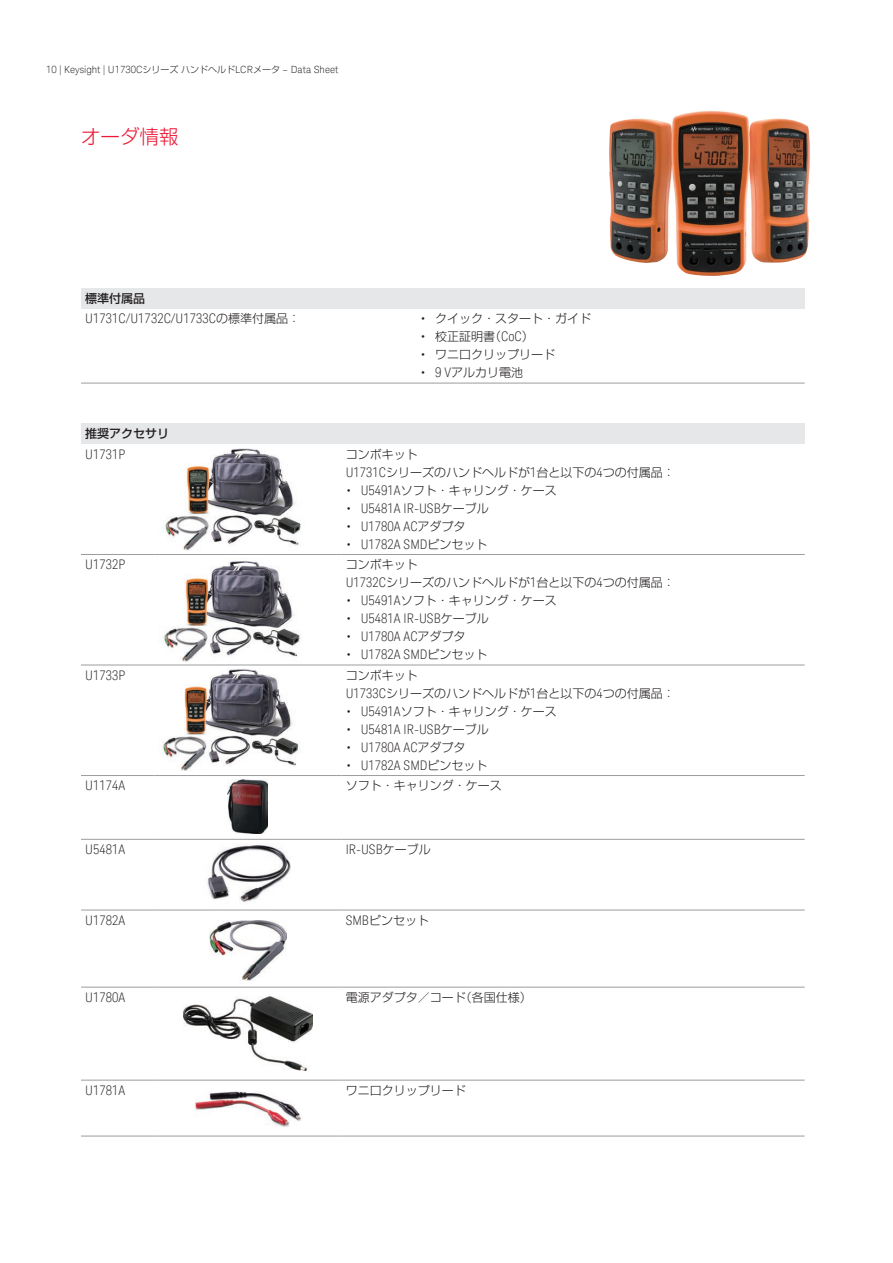
<style>
.page{position:relative;width:893px;height:1263px;background:#fff}
.page>*{position:absolute;margin:0;border:0;box-sizing:border-box;transform-origin:0 0}
.t1{font:300 19.5px "Shin Go Pro";color:#ed1a36}
.t2{font:300 condensed 13.2px/18px "Keysight Sans";color:#231f20}
.t3{font:300 12px/18px "Shin Go Pro";color:#231f20}
.t4{font:500 12px "Shin Go Pro";color:#231f20}
.t5{font:300 9.9px "Keysight Sans";color:#231f20}
.s1{font-family:"Shin Go Pro";font-size:9px}
.s2{font-family:"Shin Go Pro";font-stretch:normal;font-size:12px}
.s3{font-weight:500}
.s4{font-family:"Keysight Sans";font-stretch:condensed;font-size:13.2px}
.s5{font-family:"Shin Go Pro";font-weight:500;font-stretch:normal;font-size:12px}
</style>
<div class="page">
<img style="left:609px;top:110px;width:201px;height:166px">
<div style="left:81px;top:288px;width:724px;height:21px;background:#e6e7e9"></div>
<hr style="left:81px;top:383px;width:335px;height:1px;background:#9b9da0">
<hr style="left:416px;top:383px;width:389px;height:1px;background:#9b9da0">
<div style="left:81px;top:423px;width:724px;height:21px;background:#e6e7e9"></div>
<hr style="left:81px;top:554px;width:73px;height:1px;background:#9b9da0">
<hr style="left:154px;top:554px;width:187px;height:1px;background:#9b9da0">
<hr style="left:341px;top:554px;width:464px;height:1px;background:#9b9da0">
<hr style="left:81px;top:665px;width:73px;height:1px;background:#9b9da0">
<hr style="left:154px;top:665px;width:187px;height:1px;background:#9b9da0">
<hr style="left:341px;top:665px;width:464px;height:1px;background:#9b9da0">
<hr style="left:81px;top:775px;width:73px;height:1px;background:#9b9da0">
<hr style="left:154px;top:775px;width:187px;height:1px;background:#9b9da0">
<hr style="left:341px;top:775px;width:464px;height:1px;background:#9b9da0">
<hr style="left:81px;top:839px;width:73px;height:1px;background:#9b9da0">
<hr style="left:154px;top:839px;width:187px;height:1px;background:#9b9da0">
<hr style="left:341px;top:839px;width:464px;height:1px;background:#9b9da0">
<hr style="left:81px;top:910px;width:73px;height:1px;background:#9b9da0">
<hr style="left:154px;top:910px;width:187px;height:1px;background:#9b9da0">
<hr style="left:341px;top:910px;width:464px;height:1px;background:#9b9da0">
<hr style="left:81px;top:987px;width:73px;height:1px;background:#9b9da0">
<hr style="left:154px;top:987px;width:187px;height:1px;background:#9b9da0">
<hr style="left:341px;top:987px;width:464px;height:1px;background:#9b9da0">
<hr style="left:81px;top:1080px;width:73px;height:1px;background:#9b9da0">
<hr style="left:154px;top:1080px;width:187px;height:1px;background:#9b9da0">
<hr style="left:341px;top:1080px;width:464px;height:1px;background:#9b9da0">
<hr style="left:81px;top:1136px;width:73px;height:1px;background:#9b9da0">
<hr style="left:154px;top:1136px;width:187px;height:1px;background:#9b9da0">
<hr style="left:341px;top:1136px;width:464px;height:1px;background:#9b9da0">
<img style="left:165px;top:448px;width:136px;height:103px">
<img style="left:161px;top:560px;width:139px;height:101px">
<img style="left:162px;top:669px;width:137px;height:102px">
<img style="left:228px;top:780px;width:40px;height:53px">
<img style="left:207px;top:845px;width:84px;height:57px">
<img style="left:209px;top:921px;width:78px;height:59px">
<img style="left:184px;top:996px;width:128px;height:75px">
<img style="left:195px;top:1091px;width:106px;height:36px">
<p class="t5" style="left:46px;top:64px;width:294px">10 | Keysight | U1730C<span class="s1">シリーズハンドヘルド</span>LCR<span class="s1">メータ</span> – Data Sheet</p>
<h1 class="t1" style="left:81px;top:121px;width:99px">オーダ情報</h1>
<p class="t4" style="left:85px;top:288px;width:61px">標準付属品</p>
<p class="t2" style="left:85px;top:310px;width:216px">U1731C/U1732C/U1733C<span class="s2">の標準付属品：</span></p>
<p class="t3" style="left:417px;top:308px;width:175px"><span class="s3">・</span>クイック・スタート・ガイド<span class="s3">・</span>校正証明書（<span class="s4">CoC</span>）<br><span class="s3">・</span>ワニ口クリップリード<br><span class="s3">・</span> <span class="s4">9 V</span>アルカリ電池</p>
<p class="t4" style="left:85px;top:424px;width:85px">推奨アクセサリ</p>
<p class="t2" style="left:85px;top:445px;width:42px">U1731P</p>
<p class="t3" style="left:343px;top:444px;width:334px">コンボキット<br><span class="s4">U1731C</span>シリーズのハンドヘルドが<span class="s4">1</span>台と以下の<span class="s4">4</span>つの付属品：<span class="s3">・</span> <span class="s4">U5491A</span>ソフト・キャリング・ケース</p>
<p class="t2" style="left:343px;top:499px;width:148px"><span class="s5">・</span> U5481A IR-USB<span class="s2">ケーブル</span><span class="s5">・</span> U1780A AC<span class="s2">アダプタ<br></span><span class="s5">・</span> U1782A SMD<span class="s2">ピンセット</span></p>
<p class="t2" style="left:85px;top:556px;width:42px">U1732P</p>
<p class="t3" style="left:343px;top:554px;width:334px">コンボキット<br><span class="s4">U1732C</span>シリーズのハンドヘルドが<span class="s4">1</span>台と以下の<span class="s4">4</span>つの付属品：<span class="s3">・</span> <span class="s4">U5491A</span>ソフト・キャリング・ケース</p>
<p class="t2" style="left:343px;top:610px;width:148px"><span class="s5">・</span> U5481A IR-USB<span class="s2">ケーブル</span><span class="s5">・</span> U1780A AC<span class="s2">アダプタ<br></span><span class="s5">・</span> U1782A SMD<span class="s2">ピンセット</span></p>
<p class="t2" style="left:85px;top:666px;width:42px">U1733P</p>
<p class="t3" style="left:343px;top:665px;width:334px">コンボキット<br><span class="s4">U1733C</span>シリーズのハンドヘルドが<span class="s4">1</span>台と以下の<span class="s4">4</span>つの付属品：<span class="s3">・</span> <span class="s4">U5491A</span>ソフト・キャリング・ケース</p>
<p class="t2" style="left:343px;top:720px;width:148px"><span class="s5">・</span> U5481A IR-USB<span class="s2">ケーブル</span><span class="s5">・</span> U1780A AC<span class="s2">アダプタ<br></span><span class="s5">・</span> U1782A SMD<span class="s2">ピンセット</span></p>
<p class="t2" style="left:85px;top:777px;width:42px">U1174A</p>
<p class="t3" style="left:346px;top:775px;width:157px">ソフト・キャリング・ケース</p>
<p class="t2" style="left:85px;top:840px;width:42px">U5481A</p>
<p class="t2" style="left:346px;top:840px;width:87px">IR-USB<span class="s2">ケーブル</span></p>
<p class="t2" style="left:85px;top:911px;width:42px">U1782A</p>
<p class="t3" style="left:346px;top:910px;width:85px"><span class="s4">SMB</span>ピンセット</p>
<p class="t2" style="left:85px;top:988px;width:42px">U1780A</p>
<p class="t3" style="left:346px;top:987px;width:187px">電源アダプタ／コード（各国仕様）</p>
<p class="t2" style="left:85px;top:1081px;width:42px">U1781A</p>
<p class="t3" style="left:346px;top:1080px;width:121px">ワニ口クリップリード</p>
</div>
